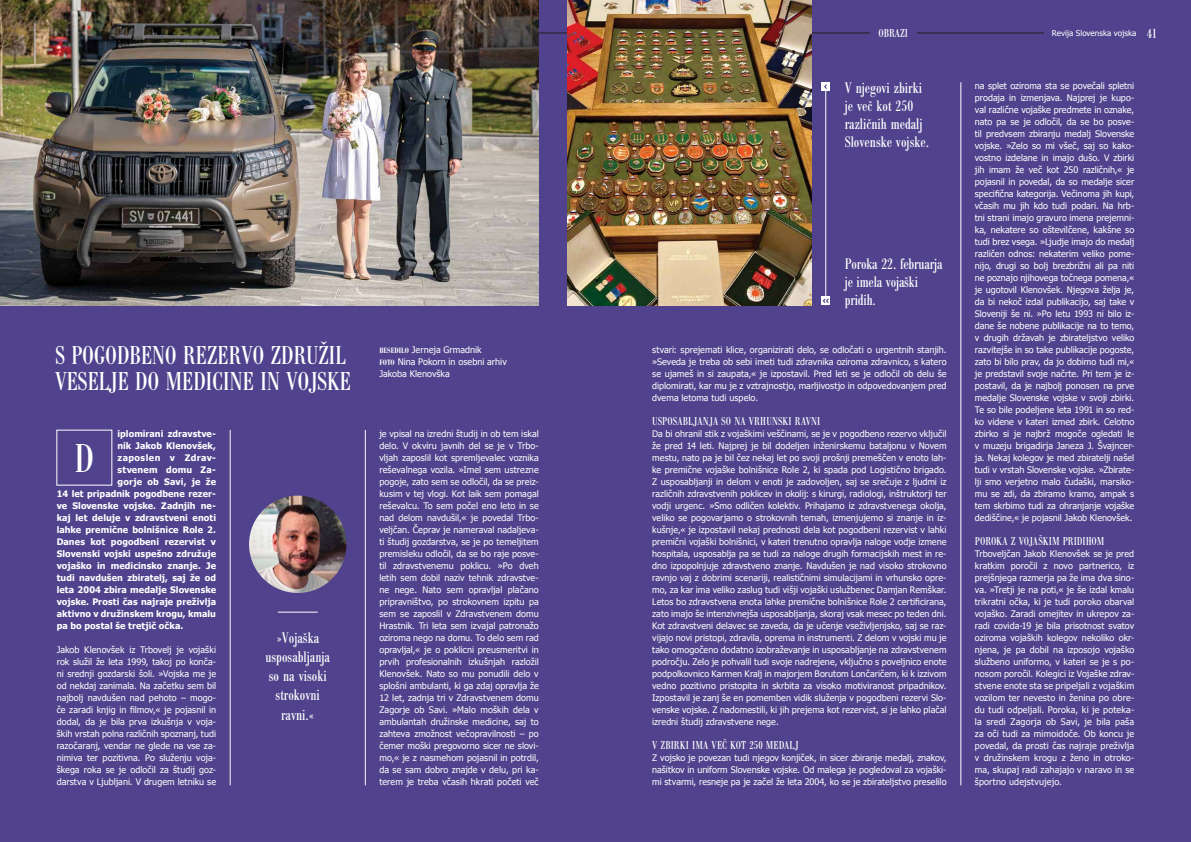
<style>
.page{position:relative;width:1191px;height:842px;background:#50428c}
.page>*{position:absolute;margin:0;border:0;box-sizing:border-box;transform-origin:0 0}
.t1{font:condensed 42px "Bodoni Ant TEE";color:#fff}
.t2{font:condensed 26.9px/26.9px "Bodoni Ant TEE";letter-spacing:-.015em;color:#fff}
.t3{font:condensed 16px/18px "Bodoni Ant TEE";color:#fff}
.t4{font:condensed 12px "Bodoni Ant TEE";letter-spacing:.005em;color:#fff}
.t5{font:9px/12px "Tahoma";letter-spacing:.005em;color:#fff;text-align:justify}
.t6{font:700 9px "Tahoma";letter-spacing:.005em;color:#fff}
.t7{font:700 9px "Tahoma";letter-spacing:.025em;color:#fff}
.t8{font:700 9px "Tahoma";letter-spacing:.05em;color:#fff}
.t9{font:700 9px "Tahoma";letter-spacing:.03em;color:#fff}
.t10{font:8px "Tahoma";letter-spacing:.01em;color:#fff}
.s1{font-family:"Bodoni Ant TEE";font-weight:600;font-stretch:condensed;font-size:8px}
.s2{font-family:"Bodoni Ant TEE";font-stretch:condensed;font-size:14px;color:#231f20}
</style>
<div class="page">
<hr style="left:14px;top:33px;width:1030px;height:1px;background:#231f20">
<div style="left:870px;top:23px;width:46px;height:20px;background:#50428c"></div>
<div style="left:1043px;top:19px;width:148px;height:28px;background:#50428c"></div>
<hr style="left:825px;top:82px;width:1px;height:223px;background:#fff">
<hr style="left:960px;top:82px;width:1px;height:703px;background:#fff">
<img style="left:567px;top:0;width:244px;height:305px">
<hr style="left:278px;top:612px;width:40px;height:1px;background:#fff">
<img style="left:249px;top:496px;width:97px;height:97px;border-radius:49px">
<div style="left:821px;top:82px;width:9px;height:9px;background:#fff"></div>
<svg style="left:824px;top:84px;width:3px;height:5px"></svg>
<img style="left:0;top:0;width:539px;height:305px">
<div style="left:821px;top:296px;width:9px;height:9px;background:#fff"></div>
<svg style="left:822px;top:299px;width:7px;height:4px"></svg>
<hr style="left:365px;top:430px;width:1px;height:355px;background:#fff">
<hr style="left:230px;top:430px;width:1px;height:355px;background:#fff">
<h2 class="t2" style="left:55px;top:342px;width:297px">S POGODBENO REZERVO ZDRUŽIL<br>VESELJE DO MEDICINE IN VOJSKE</h2>
<p class="t5" style="left:379px;top:344px;width:129px;text-align:left"><span class="s1">BESEDILO</span> Jerneja Grmadnik<br><span class="s1">FOTO</span> Nina Pokorn in osebni arhiv<br>Jakoba Klenovška</p>
<p class="t6" style="left:117px;top:428px;width:100px">iplomirani zdravstve-</p>
<p class="t6" style="left:117px;top:440px;width:100px">nik Jakob Klenovšek,</p>
<p class="t8" style="left:117px;top:452px;width:100px">zaposlen v Zdrav-</p>
<p class="t9" style="left:117px;top:464px;width:100px">stvenem domu Za-</p>
<p class="t7" style="left:117px;top:476px;width:100px">gorje ob Savi, je že</p>
<p class="t6" style="left:57px;top:488px;width:161px">14 let pripadnik pogodbene rezer-</p>
<p class="t6" style="left:57px;top:500px;width:161px">ve Slovenske vojske. Zadnjih ne-</p>
<p class="t6" style="left:57px;top:512px;width:161px">kaj let deluje v zdravstveni enoti</p>
<p class="t6" style="left:57px;top:524px;width:161px">lahke premične bolnišnice Role 2.</p>
<p class="t6" style="left:57px;top:536px;width:161px">Danes kot pogodbeni rezervist v</p>
<p class="t6" style="left:57px;top:548px;width:161px">Slovenski vojski uspešno združuje</p>
<p class="t6" style="left:57px;top:560px;width:161px">vojaško in medicinsko znanje. Je</p>
<p class="t6" style="left:57px;top:572px;width:161px">tudi navdušen zbiratelj, saj že od</p>
<p class="t6" style="left:57px;top:584px;width:161px">leta 2004 zbira medalje Slovenske</p>
<p class="t6" style="left:57px;top:596px;width:161px">vojske. Prosti čas najraje preživlja</p>
<p class="t6" style="left:57px;top:608px;width:161px">aktivno v družinskem krogu, kmalu</p>
<p class="t6" style="left:57px;top:620px;width:128px">pa bo postal še tretjič očka.</p>
<p class="t5" style="left:57px;top:643px;width:161px">Jakob Klenovšek iz Trbovelj je vojaški rok služil že leta 1999, takoj po konča&shy;ni srednji gozdarski šoli. »Vojska me je od nekdaj zanimala. Na začetku sem bil najbolj navdušen nad pehoto – mogo&shy;če zaradi knjig in filmov,« je pojasnil in dodal, da je bila prva izkušnja v voja&shy;ških vrstah polna različnih spoznanj, tudi razočaranj, vendar ne glede na vse za&shy;nimiva ter pozitivna. Po služenju voja&shy;škega roka se je odločil za študij goz&shy;darstva v Ljubljani. V drugem letniku se</p>
<h1 class="t1" style="left:74px;top:436px;width:22px">D</h1>
<h3 class="t3" style="left:265px;top:628px;width:66px;line-height:19.2px;text-align:center">»Vojaška usposabljanja so na visoki strokovni ravni.«</h3>
<p class="t5" style="left:379px;top:428px;width:161px">je vpisal na izredni študij in ob tem iskal delo. V okviru javnih del se je v Trbo&shy;vljah zaposlil kot spremljevalec voznika reševalnega vozila. »Imel sem ustrezne pogoje, zato sem se odločil, da se preiz&shy;kusim v tej vlogi. Kot laik sem pomagal reševalcu. To sem počel eno leto in se nad delom navdušil,« je povedal Trbo&shy;veljčan. Čeprav je nameraval nadaljeva&shy;ti študij gozdarstva, se je po temeljitem premisleku odločil, da se bo raje posve&shy;til zdravstvenemu poklicu. »Po dveh letih sem dobil naziv tehnik zdravstve&shy;ne nege. Nato sem opravljal plačano pripravništvo, po strokovnem izpitu pa sem se zaposlil v Zdravstvenem domu Hrastnik. Tri leta sem izvajal patronažo oziroma nego na domu. To delo sem rad opravljal,« je o poklicni preusmeritvi in prvih profesionalnih izkušnjah razložil Klenovšek. Nato so mu ponudili delo v splošni ambulanti, ki ga zdaj opravlja že 12 let, zadnja tri v Zdravstvenem domu Zagorje ob Savi. »Malo moških dela v ambulantah družinske medicine, saj to zahteva zmožnost večopravilnosti – po čemer moški pregovorno sicer ne slovi&shy;mo,« je z nasmehom pojasnil in potrdil, da se sam dobro znajde v delu, pri ka&shy;terem je treba včasih hkrati početi več</p>
<h3 class="t4" style="left:878px;top:27px;width:31px">OBRAZI</h3>
<p class="t10" style="left:1052px;top:28px;width:107px">Revija Slovenska vojska <span class="s2">41</span></p>
<h3 class="t3" style="left:844px;top:79px;width:86px">V njegovi zbirki je več kot 250 različnih medalj<br>Slovenske vojske.</h3>
<h3 class="t3" style="left:844px;top:255px;width:99px">Poroka 22. februarja je imela vojaški pridih.</h3>
<p class="t5" style="left:652px;top:343px;width:296px">stvari: sprejemati klice, organizirati delo, se odločati o urgentnih stanjih. »Seveda je treba ob sebi imeti tudi zdravnika oziroma zdravnico, s katero se ujameš in si zaupata,« je izpostavil. Pred leti se je odločil ob delu še diplomirati, kar mu je z vztrajnostjo, marljivostjo in odpovedovanjem pred dvema letoma tudi uspelo.</p>
<h3 class="t4" style="left:652px;top:415px;width:170px">USPOSABLJANJA SO NA VRHUNSKI RAVNI</h3>
<p class="t5" style="left:652px;top:428px;width:296px">Da bi ohranil stik z vojaškimi veščinami, se je v pogodbeno rezervo vključil že pred 14 leti. Najprej je bil dodeljen inženirskemu bataljonu v Novem mestu, nato pa je bil čez nekaj let po svoji prošnji premeščen v enoto lah&shy;ke premične vojaške bolnišnice Role 2, ki spada pod Logistično brigado.<br>Z usposabljanji in delom v enoti je zadovoljen, saj se srečuje z ljudmi iz različnih zdravstvenih poklicev in okolij: s kirurgi, radiologi, inštruktorji ter vodji urgenc. »Smo odličen kolektiv. Prihajamo iz zdravstvenega okolja, veliko se pogovarjamo o strokovnih temah, izmenjujemo si znanje in iz&shy;kušnje,« je izpostavil nekaj prednosti dela kot pogodbeni rezervist v lahki premični vojaški bolnišnici, v kateri trenutno opravlja naloge vodje izmene hospitala, usposablja pa se tudi za naloge drugih formacijskih mest in re&shy;dno izpopolnjuje zdravstveno znanje. Navdušen je nad visoko strokovno ravnjo vaj z dobrimi scenariji, realističnimi simulacijami in vrhunsko opre&shy;mo, za kar ima veliko zaslug tudi višji vojaški uslužbenec Damjan Remškar.<br>Letos bo zdravstvena enota lahke premične bolnišnice Role 2 certificirana, zato imajo še intenzivnejša usposabljanja, skoraj vsak mesec po teden dni.<br>Kot zdravstveni delavec se zaveda, da je učenje vseživljenjsko, saj se raz&shy;vijajo novi pristopi, zdravila, oprema in instrumenti. Z delom v vojski mu je tako omogočeno dodatno izobraževanje in usposabljanje na zdravstvenem področju. Zelo je pohvalil tudi svoje nadrejene, vključno s poveljnico enote podpolkovnico Karmen Kralj in majorjem Borutom Lončaričem, ki k izzivom vedno pozitivno pristopita in skrbita za visoko motiviranost pripadnikov.<br>Izpostavil je zanj še en pomemben vidik služenja v pogodbeni rezervi Slo&shy;venske vojske. Z nadomestili, ki jih prejema kot rezervist, si je lahko plačal izredni študij zdravstvene nege.</p>
<h3 class="t4" style="left:652px;top:739px;width:148px">V ZBIRKI IMA VEČ KOT 250 MEDALJ</h3>
<p class="t5" style="left:652px;top:752px;width:296px">Z vojsko je povezan tudi njegov konjiček, in sicer zbiranje medalj, znakov, našitkov in uniform Slovenske vojske. Od malega je pogledoval za vojaški&shy;mi stvarmi, resneje pa je začel že leta 2004, ko se je zbirateljstvo preselilo</p>
<p class="t5" style="left:975px;top:80px;width:161px">na splet oziroma sta se povečali spletni prodaja in izmenjava. Najprej je kupo&shy;val različne vojaške predmete in oznake, nato pa se je odločil, da se bo posve&shy;til predvsem zbiranju medalj Slovenske vojske. »Zelo so mi všeč, saj so kako&shy;vostno izdelane in imajo dušo. V zbirki jih imam že več kot 250 različnih,« je pojasnil in povedal, da so medalje sicer specifična kategorija. Večinoma jih kupi, včasih mu jih kdo tudi podari. Na hrb&shy;tni strani imajo gravuro imena prejemni&shy;ka, nekatere so oštevilčene, kakšne so tudi brez vsega. »Ljudje imajo do medalj različen odnos: nekaterim veliko pome&shy;nijo, drugi so bolj brezbrižni ali pa niti ne poznajo njihovega točnega pomena,« je ugotovil Klenovšek. Njegova želja je, da bi nekoč izdal publikacijo, saj take v Sloveniji še ni. »Po letu 1993 ni bilo iz&shy;dane še nobene publikacije na to temo, v drugih državah je zbirateljstvo veliko razvitejše in so take publikacije pogoste, zato bi bilo prav, da jo dobimo tudi mi,« je predstavil svoje načrte. Pri tem je iz&shy;postavil, da je najbolj ponosen na prve medalje Slovenske vojske v svoji zbirki.<br>Te so bile podeljene leta 1991 in so red&shy;ko videne v kateri izmed zbirk. Celotno zbirko si je najbrž mogoče ogledati le v muzeju brigadirja Janeza J. Švajncer&shy;ja. Nekaj kolegov je med zbiratelji našel tudi v vrstah Slovenske vojske. »Zbirate&shy;lji smo verjetno malo čudaški, marsiko&shy;mu se zdi, da zbiramo kramo, ampak s tem skrbimo tudi za ohranjanje vojaške dediščine,« je pojasnil Jakob Klenovšek.</p>
<h3 class="t4" style="left:975px;top:535px;width:131px">POROKA Z VOJAŠKIM PRIDIHOM</h3>
<p class="t5" style="left:975px;top:548px;width:161px">Trboveljčan Jakob Klenovšek se je pred kratkim poročil z novo partnerico, iz prejšnjega razmerja pa že ima dva sino&shy;va. »Tretji je na poti,« je še izdal kmalu trikratni očka, ki je tudi poroko obarval vojaško. Zaradi omejitev in ukrepov za&shy;radi covida-19 je bila prisotnost svatov oziroma vojaških kolegov nekoliko okr&shy;njena, je pa dobil na izposojo vojaško službeno uniformo, v kateri se je s po&shy;nosom poročil. Kolegici iz Vojaške zdrav&shy;stvene enote sta se pripeljali z vojaškim vozilom ter nevesto in ženina po obre&shy;du tudi odpeljali. Poroka, ki je poteka&shy;la sredi Zagorja ob Savi, je bila paša za oči tudi za mimoidoče. Ob koncu je povedal, da prosti čas najraje preživlja v družinskem krogu z ženo in otroko&shy;ma, skupaj radi zahajajo v naravo in se športno udejstvujejo.</p>
</div>
